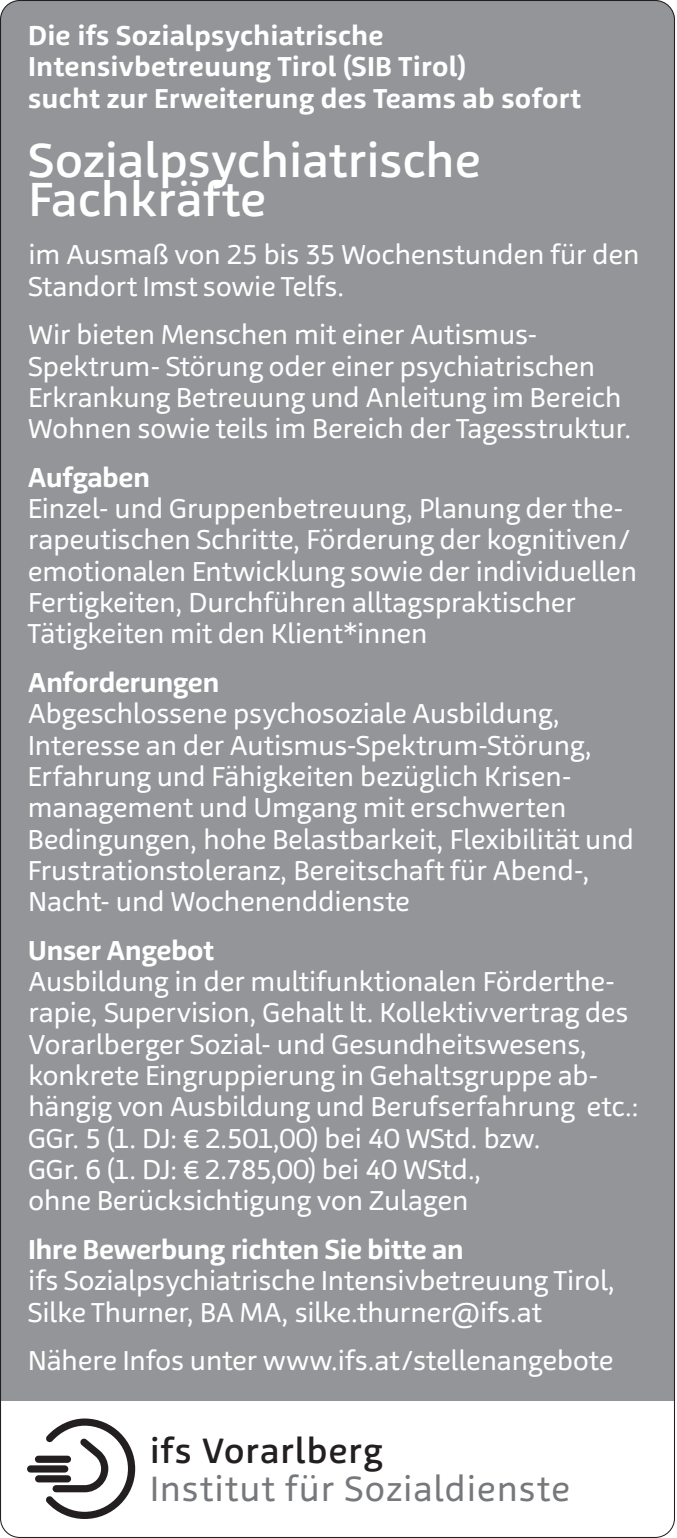
<style>
.page{position:relative;width:677px;height:1538px;background:#fff}
.page>*{position:absolute;margin:0;border:0;box-sizing:border-box;transform-origin:0 0}
.t1{font:500 48.65px/38.1px "Agile";color:#fff}
.t2{font:35.7px "Agile";letter-spacing:.015em;color:#76787b}
.t3{font:500 35.7px "Agile";letter-spacing:.025em;color:#231f20}
.t4{font:27.65px/31.2px "Agile";letter-spacing:-.015em;color:#fff}
.t5{font:700 27.65px/31.2px "Agile";letter-spacing:.005em;color:#fff}
.t6{font:700 27.65px "Agile";letter-spacing:-.015em;color:#fff}
</style>
<div class="page">
<div style="left:0;top:0;width:675px;height:1489px;background:#939598;border-radius:21px"></div>
<div style="left:0;top:1401px;width:675px;height:137px;background:#fff"></div>
<div style="left:27px;top:1465px;width:41px;height:7px;background:#231f20;border-radius:4px"></div>
<svg style="left:46px;top:1418px;width:89px;height:101px"></svg>
<div style="left:35px;top:1475px;width:36px;height:7px;background:#231f20;border-radius:4px"></div>
<div style="left:35px;top:1455px;width:36px;height:8px;background:#231f20;border-radius:4px"></div>
<p class="t5" style="left:28px;top:20px;width:554px">Die ifs Sozialpsychiatrische<br>Intensivbetreuung Tirol (SIB Tirol)<br>sucht zur Erweiterung des Teams ab sofort</p>
<h1 class="t1" style="left:28px;top:141px;width:454px">Sozialpsychiatrische<br>Fachkräfte</h1>
<p class="t4" style="left:28px;top:239px;width:613px">im Ausmaß von 25 bis 35 Wochenstunden für den<br>Standort Imst sowie Telfs.</p>
<p class="t4" style="left:28px;top:319px;width:605px">Wir bieten Menschen mit einer Autismus-Spektrum- Störung oder einer psychiatrischen Erkrankung Betreuung und Anleitung im Bereich Wohnen sowie teils im Bereich der Tagesstruktur.</p>
<p class="t6" style="left:28px;top:461px;width:124px">Aufgaben</p>
<p class="t4" style="left:28px;top:493px;width:611px">Einzel- und Gruppenbetreuung, Planung der the&shy;rapeutischen Schritte, Förderung der kognitiven/ emotionalen Entwicklung sowie der individuellen Fertigkeiten, Durchführen alltagspraktischer Tätigkeiten mit den Klient*innen</p>
<p class="t6" style="left:28px;top:666px;width:193px">Anforderungen</p>
<p class="t4" style="left:28px;top:698px;width:608px">Abgeschlossene psychosoziale Ausbildung, Interesse an der Autismus-Spektrum-Störung, Erfahrung und Fähigkeiten bezüglich Krisen&shy;management und Umgang mit erschwerten Bedingungen, hohe Belastbarkeit, Flexibilität und Frustrationstoleranz, Bereitschaft für Abend-, Nacht- und Wochenenddienste</p>
<p class="t6" style="left:28px;top:933px;width:187px">Unser Angebot</p>
<p class="t4" style="left:28px;top:966px;width:612px">Ausbildung in der multifunktionalen Förderthe&shy;rapie, Supervision, Gehalt lt. Kollektivvertrag des Vorarlberger Sozial- und Gesundheitswesens, konkrete Eingruppierung in Gehaltsgruppe ab&shy;hängig von Ausbildung und Berufserfahrung etc.:<br>GGr. 5 (1. DJ: € 2.501,00) bei 40 WStd. bzw.<br>GGr. 6 (1. DJ: € 2.785,00) bei 40 WStd.,<br>ohne Berücksichtigung von Zulagen</p>
<p class="t6" style="left:28px;top:1233px;width:437px">Ihre Bewerbung richten Sie bitte an</p>
<p class="t4" style="left:28px;top:1265px;width:589px">ifs Sozialpsychiatrische Intensivbetreuung Tirol,<br>Silke Thurner, BA MA, silke.thurner@ifs.at</p>
<p class="t4" style="left:28px;top:1345px;width:587px">Nähere Infos unter www.ifs.at/stellenangebote</p>
<p class="t3" style="left:150px;top:1429px;width:234px">ifs Vorarlberg</p>
<p class="t2" style="left:150px;top:1467px;width:422px">Institut für Sozialdienste</p>
</div>
